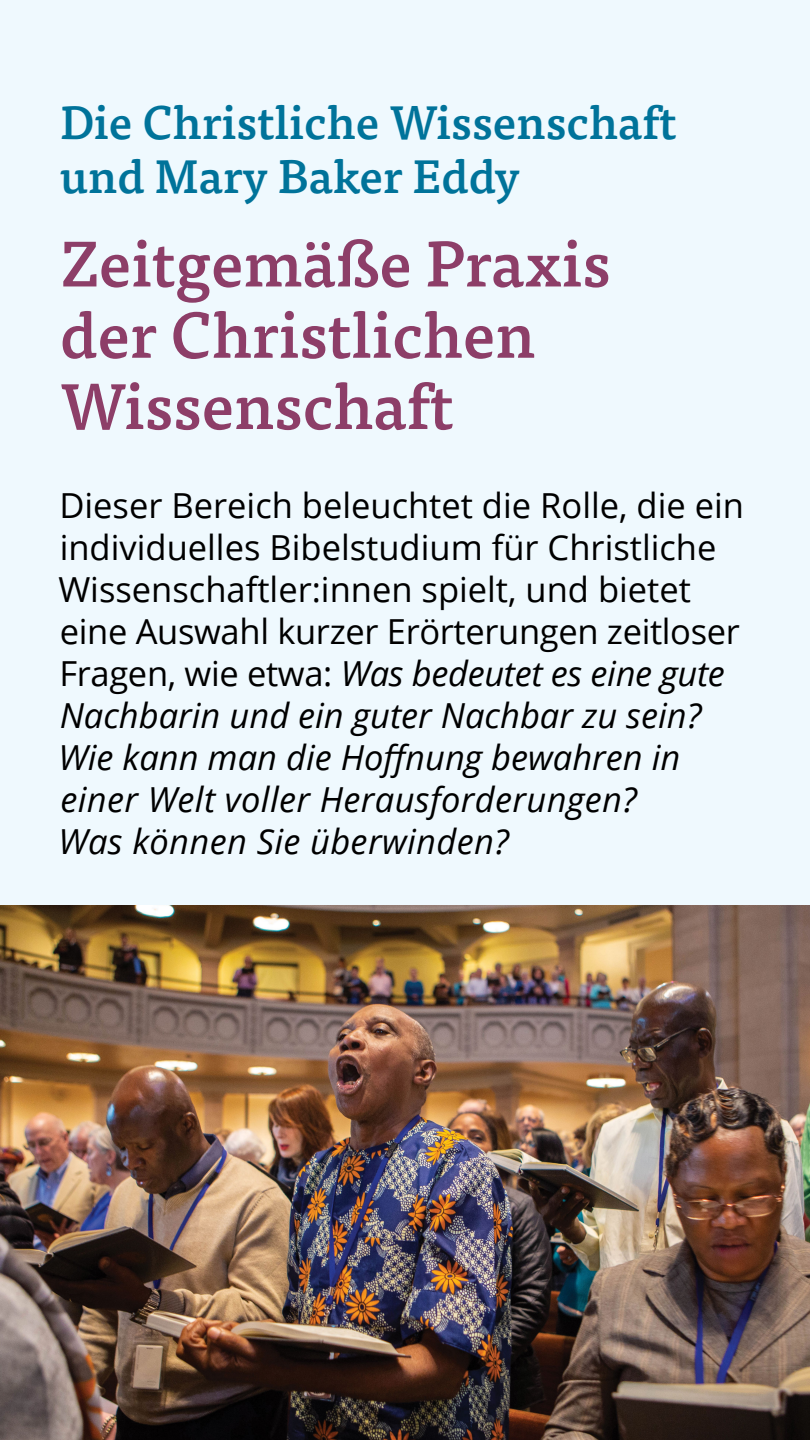
<style>
.page{position:relative;width:810px;height:1440px;background:#eff9fe}
.page>*{position:absolute;margin:0;border:0;box-sizing:border-box;transform-origin:0 0}
.t1{font:500 63.75px/71.2px "Tisa Pro";color:#8d3e68}
.t2{font:500 46.5px/54px "Tisa Pro";color:#00739a}
.t3{font:34.5px/42px "Open Sans";color:#000}
.s1{font-style:italic}
</style>
<div class="page">
<img style="left:0;top:905px;width:810px;height:535px">
<h2 class="t2" style="left:60px;top:93px;width:618px">Die Christliche Wissenschaft und Mary Baker Eddy</h2>
<h1 class="t1" style="left:60px;top:225px;width:552px">Zeitgemäße Praxis der Christlichen<br>Wissenschaft</h1>
<p class="t3" style="left:58px;top:483px;width:687px">Dieser Bereich beleuchtet die Rolle, die ein individuelles Bibelstudium für Christliche Wissenschaftler:innen spielt, und bietet eine Auswahl kurzer Erörterungen zeitloser Fragen, wie etwa: <span class="s1">Was bedeutet es eine gute Nachbarin und ein guter Nachbar zu sein?<br>Wie kann man die Hoffnung bewahren in einer Welt voller Herausforderungen?<br>Was können Sie überwinden?</span></p>
</div>
